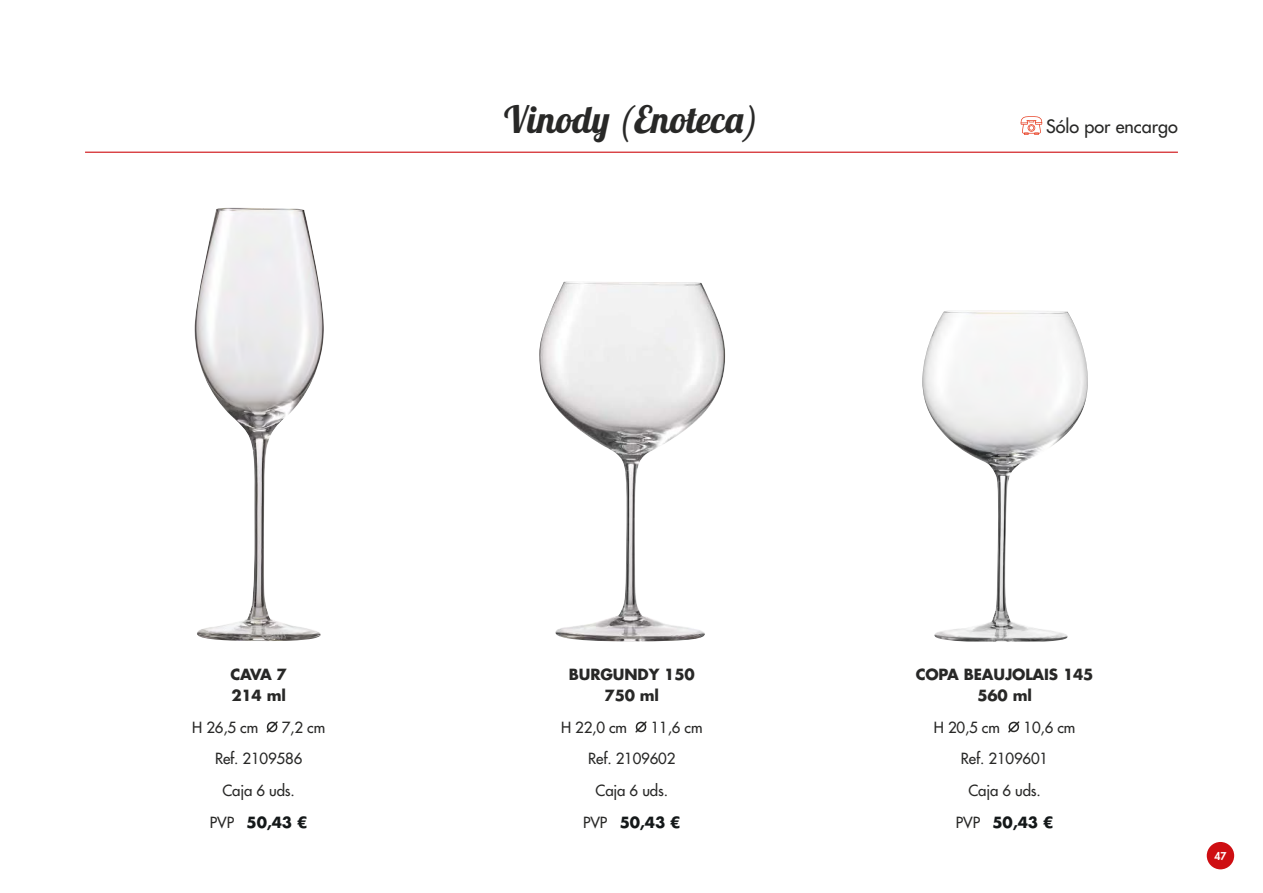
<style>
.page{position:relative;width:1263px;height:893px;background:#fff}
.page>*{position:absolute;margin:0;border:0;box-sizing:border-box;transform-origin:0 0}
.t1{font:37.5px "Lobster";color:#282827}
.t2{font:500 18px "Futura Std";color:#282827}
.t3{font:500 15px "Futura Std";letter-spacing:-.01em;color:#282827}
.t4{font:700 15px/21px "Futura Std";letter-spacing:-.01em;color:#282827;text-align:center}
.t5{font:700 15px "Futura Std";letter-spacing:-.01em;color:#141819}
.t6{font:800 10.5px "Futura Std";color:#fff}
.s1{font-weight:500;color:#282827}
</style>
<div class="page">
<div style="left:1207px;top:842px;width:27px;height:27px;background:#ce0e12;border-radius:50%"></div>
<hr style="left:85px;top:152px;width:1093px;height:1px;background:#ce0e12">
<svg style="left:635px;top:721px;width:12px;height:12px"></svg>
<img style="left:539px;top:281px;width:186px;height:360px">
<svg style="left:1008px;top:721px;width:12px;height:12px"></svg>
<img style="left:922px;top:310px;width:166px;height:331px">
<svg style="left:266px;top:721px;width:12px;height:12px"></svg>
<img style="left:194px;top:208px;width:130px;height:433px">
<svg style="left:1020px;top:116px;width:22px;height:19px"></svg>
<h1 class="t1" style="left:504px;top:95px;width:256px">Vinody (Enoteca)</h1>
<p class="t2" style="left:1046px;top:115px;width:133px">Sólo por encargo</p>
<p class="t4" style="left:230px;top:664px;width:58px;text-align:left">CAVA 7<br>214 ml</p>
<p class="t3" style="left:192px;top:718px;width:68px">H 26,5 cm</p>
<p class="t3" style="left:282px;top:718px;width:45px">7,2 cm</p>
<p class="t3" style="left:215px;top:749px;width:89px">Ref. 2109586</p>
<p class="t3" style="left:222px;top:781px;width:74px">Caja 6 uds.</p>
<p class="t5" style="left:210px;top:812px;width:99px"><span class="s1">PVP</span> 50,43 €</p>
<p class="t4" style="left:569px;top:664px;width:127px">BURGUNDY 150<br>750 ml</p>
<p class="t3" style="left:561px;top:718px;width:68px">H 22,0 cm</p>
<p class="t3" style="left:651px;top:718px;width:53px">11,6 cm</p>
<p class="t3" style="left:588px;top:749px;width:89px">Ref. 2109602</p>
<p class="t3" style="left:596px;top:781px;width:74px">Caja 6 uds.</p>
<p class="t5" style="left:583px;top:812px;width:99px"><span class="s1">PVP</span> 50,43 €</p>
<p class="t4" style="left:916px;top:664px;width:179px">COPA BEAUJOLAIS 145<br>560 ml</p>
<p class="t3" style="left:934px;top:718px;width:68px">H 20,5 cm</p>
<p class="t3" style="left:1023px;top:718px;width:53px">10,6 cm</p>
<p class="t3" style="left:961px;top:749px;width:89px">Ref. 2109601</p>
<p class="t3" style="left:968px;top:781px;width:74px">Caja 6 uds.</p>
<p class="t5" style="left:956px;top:812px;width:99px"><span class="s1">PVP</span> 50,43 €</p>
<p class="t6" style="left:1214px;top:849px;width:14px">47</p>
</div>
